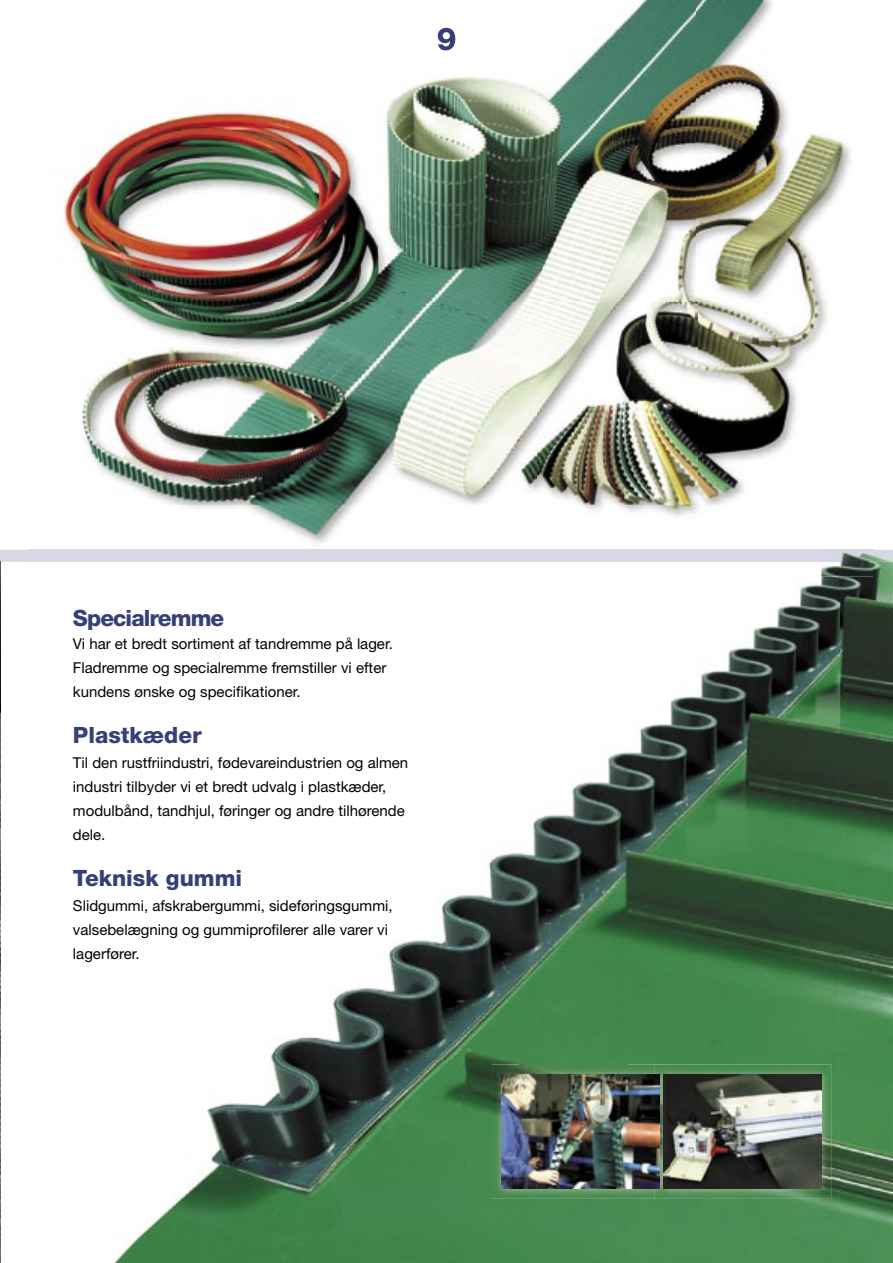
<style>
.page{position:relative;width:893px;height:1263px;background:#fff}
.page>*{position:absolute;margin:0;border:0;box-sizing:border-box;transform-origin:0 0}
.t1{font:800 22.5px "Helvetica Neue";color:#364077}
.t2{font:800 22.5px "Helvetica Neue";letter-spacing:-.04em;color:#364077}
.t3{font:15px/23.9px "Helvetica Neue";color:#000}
</style>
<div class="page">
<img style="left:840px;top:549px;width:53px;height:714px">
<img style="left:270px;top:752px;width:357px;height:308px">
<img style="left:627px;top:576px;width:213px;height:535px">
<img style="left:113px;top:1060px;width:407px;height:203px">
<img style="left:520px;top:1060px;width:108px;height:4px">
<img style="left:787px;top:1111px;width:53px;height:152px">
<div style="left:520px;top:1199px;width:267px;height:64px;background:#498d53"></div>
<img style="left:0;top:550px;width:893px;height:12px">
<img style="left:0;top:561px;width:1px;height:702px">
<img style="left:669px;top:1064px;width:162px;height:135px">
<img style="left:669px;top:1074px;width:153px;height:114px">
<img style="left:492px;top:1064px;width:162px;height:135px">
<img style="left:654px;top:1064px;width:15px;height:135px">
<img style="left:502px;top:1074px;width:158px;height:114px">
<img style="left:59px;top:0;width:792px;height:505px">
<img style="left:821px;top:549px;width:52px;height:27px">
<div style="left:29px;top:550px;width:844px;height:12px;background:#d8d8e4"></div>
<img style="left:184px;top:505px;width:514px;height:39px">
<img style="left:438px;top:28px;width:17px;height:22px">
<h1 class="t2" style="left:73px;top:604px;width:153px">Specialremme</h1>
<p class="t3" style="left:73px;top:632px;width:321px">Vi har et bredt sortiment af tandremme på lager.<br>Fladremme og specialremme fremstiller vi efter kundens ønske og specifikationer.</p>
<h1 class="t1" style="left:73px;top:722px;width:130px">Plastkæder</h1>
<p class="t3" style="left:73px;top:751px;width:337px">Til den rustfriindustri, fødevareindustrien og almen industri tilbyder vi et bredt udvalg i plastkæder, modulbånd, tandhjul, føringer og andre tilhørende dele.</p>
<h1 class="t1" style="left:73px;top:865px;width:171px">Teknisk gummi</h1>
<p class="t3" style="left:73px;top:894px;width:321px">Slidgummi, afskrabergummi, sideføringsgummi, valsebelægning og gummiprofilerer alle varer vi lagerfører.</p>
</div>
